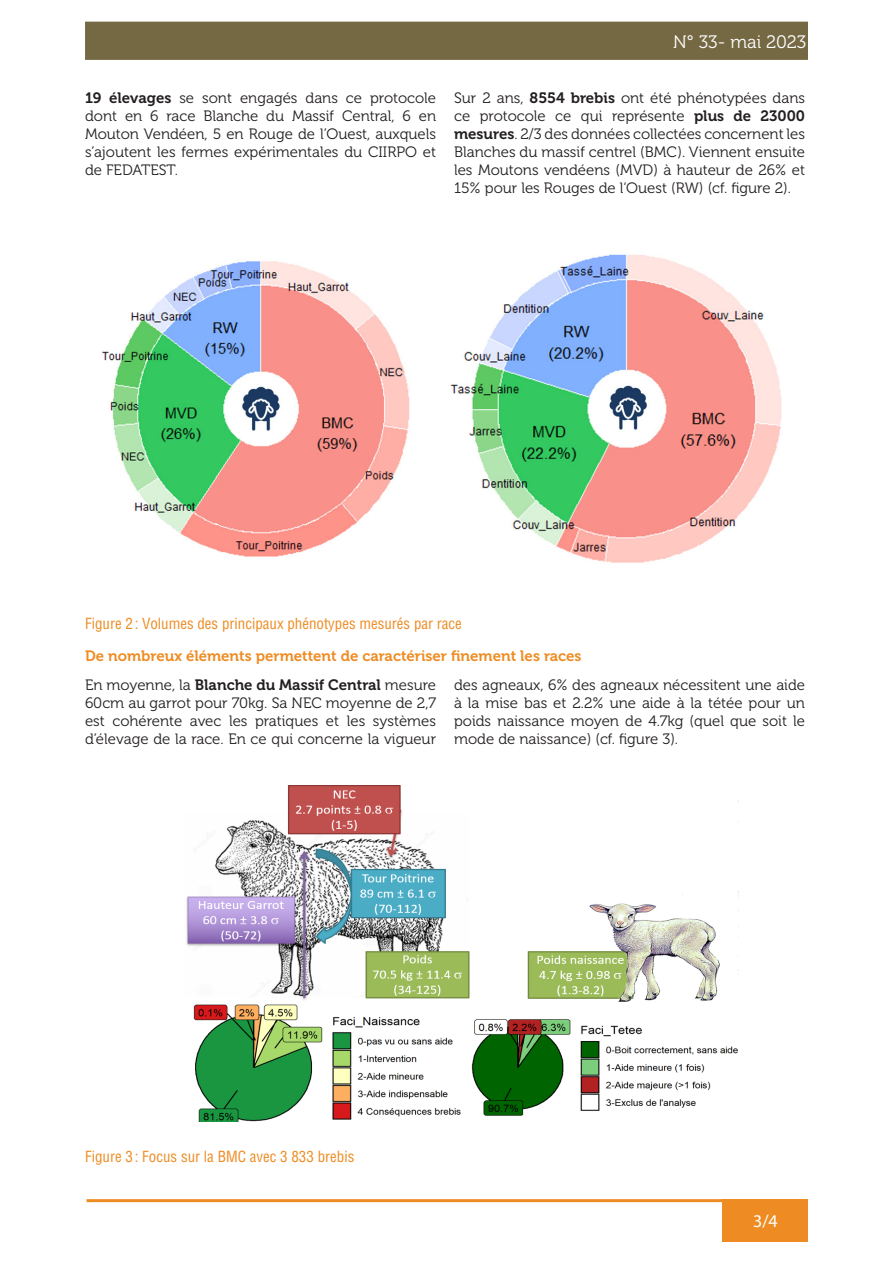
<style>
.page{position:relative;width:893px;height:1263px;background:#fff}
.page>*{position:absolute;margin:0;border:0;box-sizing:border-box;transform-origin:0 0}
.t1{font:18px "Museo 300";color:#fff}
.t2{font:18px "Myriad Pro";color:#fff}
.t3{font:15px/18px "Museo 300";color:#231f20;text-align:justify}
.t4{font:condensed 15px "Helvetica LT Std";color:#ee8c23}
.t5{font:15px "Museo 700";color:#ee8c23}
.s1{font-family:"Museo 700"}
</style>
<div class="page">
<hr style="left:87px;top:1199px;width:719px;height:3px;background:#ee8c23">
<div style="left:723px;top:1199px;width:85px;height:42px;background:#ee8c23"></div>
<div style="left:86px;top:22px;width:721px;height:37px;background:#756943"></div>
<div style="left:85px;top:22px;width:723px;height:38px;border:2px solid #756943"></div>
<img style="left:101px;top:254px;width:681px;height:309px">
<img style="left:186px;top:785px;width:553px;height:337px">
<p class="t1" style="left:673px;top:32px;width:135px">N° 33- mai 2023</p>
<p class="t3" style="left:85px;top:89px;width:353px"><span class="s1">19 élevages</span> se sont engagés dans ce protocole dont en 6 race Blanche du Massif Central, 6 en Mouton Vendéen, 5 en Rouge de l’Ouest, auxquels s’ajoutent les fermes expérimentales du CIIRPO et de FEDATEST.</p>
<p class="t3" style="left:454px;top:89px;width:353px">Sur 2 ans, <span class="s1">8554 brebis</span> ont été phénotypées dans ce protocole ce qui représente <span class="s1">plus de 23000 mesures</span>. 2/3 des données collectées concernent les Blanches du massif centrel (BMC). Viennent ensuite les Moutons vendéens (MVD) à hauteur de 26% et 15% pour les Rouges de l‘Ouest (RW) (cf. figure 2).</p>
<p class="t4" style="left:85px;top:614px;width:378px">Figure 2: Volumes des principaux phénotypes mesurés par race</p>
<p class="t5" style="left:85px;top:648px;width:498px">De nombreux éléments permettent de caractériser finement les races</p>
<p class="t3" style="left:85px;top:676px;width:353px">En moyenne, la <span class="s1">Blanche du Massif Central</span> mesure 60cm au garrot pour 70kg. Sa NEC moyenne de 2,7 est cohérente avec les pratiques et les systèmes d’élevage de la race. En ce qui concerne la vigueur</p>
<p class="t3" style="left:454px;top:676px;width:353px">des agneaux, 6% des agneaux nécessitent une aide à la mise bas et 2.2% une aide à la tétée pour un poids naissance moyen de 4.7kg (quel que soit le mode de naissance) (cf. figure 3).</p>
<p class="t4" style="left:85px;top:1147px;width:271px">Figure 3: Focus sur la BMC avec 3 833 brebis</p>
<p class="t2" style="left:753px;top:1210px;width:26px">3/4</p>
</div>
